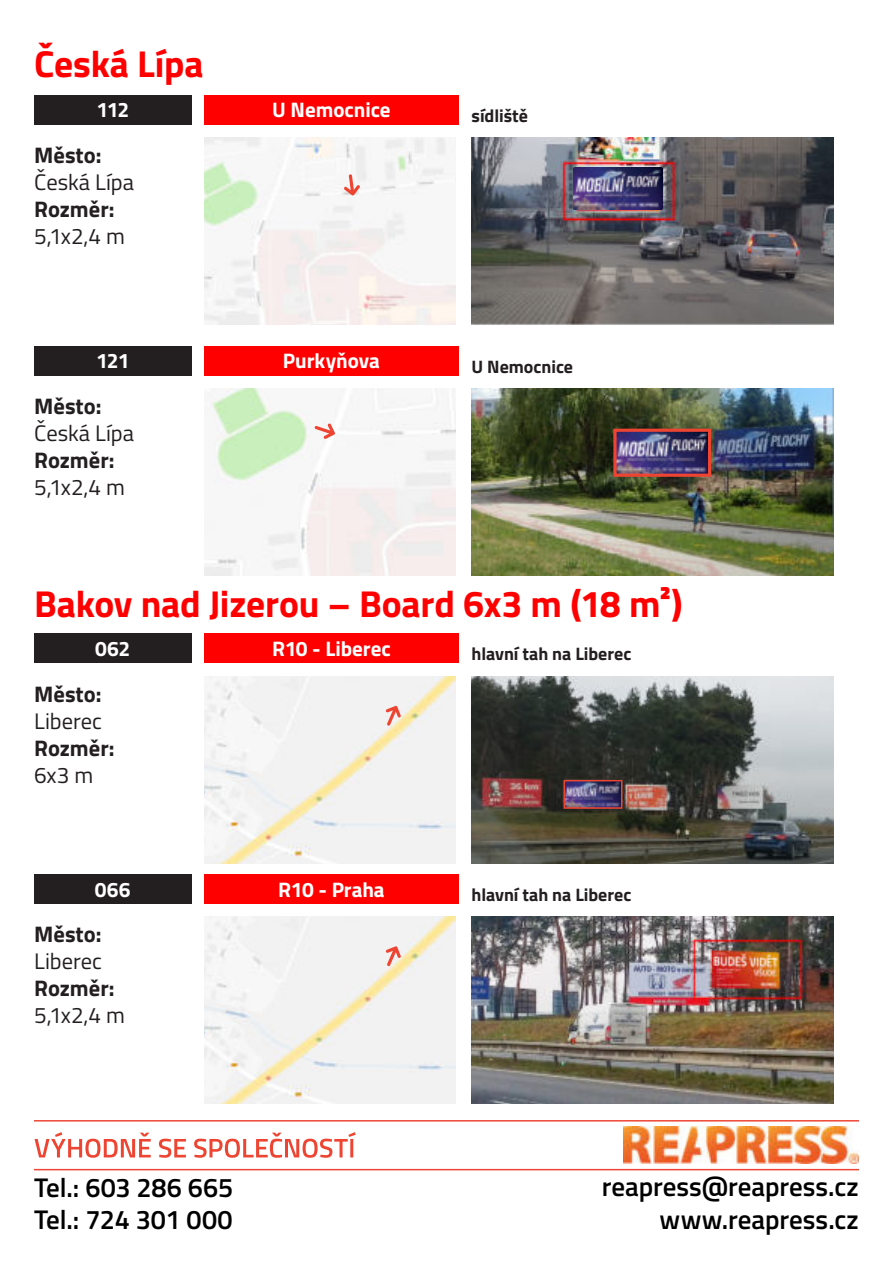
<style>
.page{position:relative;width:893px;height:1263px;background:#fff}
.page>*{position:absolute;margin:0;border:0;box-sizing:border-box;transform-origin:0 0}
.t1{font:700 37.5px "Titillium Web";letter-spacing:-.005em;color:#fe0000}
.t2{font:600 27px/32.4px "Titillium Web";color:#000}
.t3{font:22.5px "Titillium Web";color:#231f20}
.t4{font:700 22.5px "Titillium Web";color:#231f20}
.t5{font:700 21px "Titillium Web";letter-spacing:-.005em;color:#fff}
.t6{font:700 18px "Titillium Web";color:#231f20}
</style>
<div class="page">
<hr style="left:34px;top:1120px;width:825px;height:1px;background:#ee4533">
<svg style="left:35px;top:1132px;width:321px;height:26px"></svg>
<hr style="left:34px;top:1169px;width:825px;height:1px;background:#ee4533">
<img style="left:624px;top:1126px;width:235px;height:38px">
<div style="left:34px;top:95px;width:157px;height:30px;background:#231f20"></div>
<div style="left:204px;top:95px;width:255px;height:30px;background:#fe0000"></div>
<img style="left:204px;top:137px;width:251px;height:187px">
<img style="left:472px;top:137px;width:361px;height:187px">
<div style="left:34px;top:346px;width:157px;height:29px;background:#231f20"></div>
<div style="left:204px;top:346px;width:255px;height:29px;background:#fe0000"></div>
<img style="left:204px;top:388px;width:251px;height:187px">
<img style="left:472px;top:388px;width:361px;height:187px">
<svg style="left:344px;top:174px;width:16px;height:21px"></svg>
<svg style="left:314px;top:423px;width:21px;height:16px"></svg>
<img style="left:574px;top:167px;width:89px;height:42px">
<img style="left:617px;top:433px;width:90px;height:40px">
<div style="left:613px;top:429px;width:98px;height:48px;border:3px solid #ee4533"></div>
<div style="left:34px;top:633px;width:157px;height:30px;background:#231f20"></div>
<div style="left:34px;top:874px;width:157px;height:30px;background:#231f20"></div>
<div style="left:204px;top:633px;width:255px;height:30px;background:#fe0000"></div>
<div style="left:204px;top:874px;width:255px;height:30px;background:#fe0000"></div>
<img style="left:204px;top:676px;width:251px;height:187px">
<img style="left:204px;top:916px;width:251px;height:188px">
<img style="left:472px;top:676px;width:361px;height:187px">
<img style="left:472px;top:916px;width:361px;height:188px">
<svg style="left:386px;top:706px;width:15px;height:20px"></svg>
<svg style="left:386px;top:946px;width:15px;height:20px"></svg>
<img style="left:566px;top:783px;width:53px;height:23px">
<div style="left:563px;top:780px;width:59px;height:29px;border:2px solid #ee4533"></div>
<h1 class="t1" style="left:34px;top:35px;width:171px">Česká Lípa</h1>
<p class="t5" style="left:96px;top:102px;width:34px">112</p>
<p class="t5" style="left:272px;top:94px;width:120px">U Nemocnice</p>
<p class="t6" style="left:472px;top:102px;width:58px">sídliště</p>
<p class="t4" style="left:34px;top:138px;width:69px">Město:</p>
<p class="t3" style="left:34px;top:165px;width:101px">Česká Lípa</p>
<p class="t4" style="left:34px;top:192px;width:82px">Rozměr:</p>
<p class="t3" style="left:34px;top:219px;width:92px">5,1x2,4 m</p>
<p class="t5" style="left:96px;top:352px;width:35px">121</p>
<p class="t5" style="left:283px;top:345px;width:99px">Purkyňova</p>
<p class="t6" style="left:472px;top:352px;width:103px">U Nemocnice</p>
<p class="t4" style="left:34px;top:389px;width:69px">Město:</p>
<p class="t3" style="left:34px;top:416px;width:101px">Česká Lípa</p>
<p class="t4" style="left:34px;top:443px;width:82px">Rozměr:</p>
<p class="t3" style="left:34px;top:470px;width:92px">5,1x2,4 m</p>
<h1 class="t1" style="left:34px;top:575px;width:650px">Bakov nad Jizerou – Board 6x3 m (18 m²)</h1>
<p class="t5" style="left:95px;top:633px;width:37px">062</p>
<p class="t4" style="left:34px;top:676px;width:69px">Město:</p>
<p class="t3" style="left:34px;top:704px;width:69px">Liberec</p>
<p class="t4" style="left:34px;top:730px;width:82px">Rozměr:</p>
<p class="t3" style="left:34px;top:758px;width:61px">6x3 m</p>
<p class="t5" style="left:95px;top:873px;width:37px">066</p>
<p class="t4" style="left:34px;top:917px;width:69px">Město:</p>
<p class="t3" style="left:34px;top:945px;width:69px">Liberec</p>
<p class="t4" style="left:34px;top:971px;width:82px">Rozměr:</p>
<p class="t3" style="left:34px;top:999px;width:92px">5,1x2,4 m</p>
<p class="t5" style="left:272px;top:633px;width:120px">R10 - Liberec</p>
<p class="t6" style="left:472px;top:640px;width:161px">hlavní tah na Liberec</p>
<p class="t5" style="left:278px;top:873px;width:108px">R10 - Praha</p>
<p class="t6" style="left:472px;top:881px;width:161px">hlavní tah na Liberec</p>
<p class="t2" style="left:34px;top:1173px;width:201px">Tel.: 603 286 665<br>Tel.: 724 301 000</p>
<p class="t2" style="left:602px;top:1173px;width:259px;text-align:right">reapress@reapress.cz www.reapress.cz</p>
</div>
